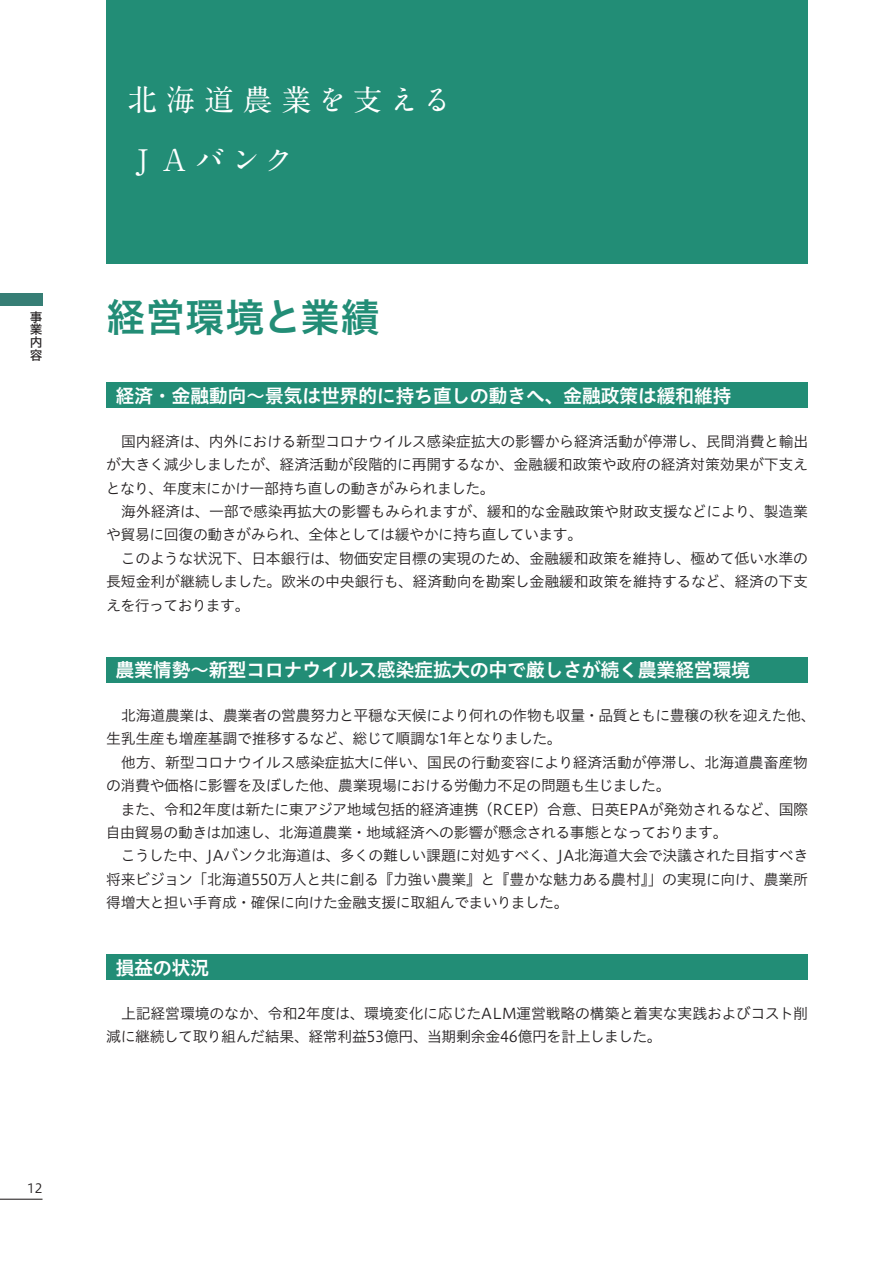
<style>
.page{position:relative;width:893px;height:1263px;background:#fff}
.page>*{position:absolute;margin:0;border:0;box-sizing:border-box;transform-origin:0 0}
.t1{font:39.3px "Hiragino UD Sans Std N W6";letter-spacing:.005em;color:#228d76}
.t2{font:700 29.7px/59.6px "A1 Mincho Std";letter-spacing:.205em;color:#fff}
.t3{font:19.2px "Hiragino UD Sans Std N W6";letter-spacing:-.025em;color:#fff}
.t4{font:14.85px/23.4px "Hiragino UD Sans Std N W3";letter-spacing:-.02em;color:#231f20}
.t5{font:12.75px/12.8px "Hiragino UD Sans Std N W5";color:#231f20;text-align:justify}
.t6{font:12.75px "Hiragino UD Sans Std N W3";color:#231f20}
</style>
<div class="page">
<div style="left:106px;top:0;width:702px;height:264px;background:#228d76"></div>
<div style="left:106px;top:383px;width:702px;height:25px;background:#228d76"></div>
<div style="left:106px;top:657px;width:702px;height:25px;background:#228d76"></div>
<div style="left:106px;top:955px;width:702px;height:25px;background:#228d76"></div>
<div style="left:0;top:293px;width:43px;height:13px;background:#367e75"></div>
<hr style="left:0;top:1199px;width:43px;height:1px;background:#231f20">
<p class="t5" style="left:30px;top:310px;width:14px">事業内容</p>
<p class="t6" style="left:27px;top:1179px;width:17px">12</p>
<p class="t2" style="left:128px;top:66px;width:326px">北海道農業を支える<br>ＪＡバンク</p>
<p class="t1" style="left:106px;top:287px;width:275px">経営環境と業績</p>
<p class="t3" style="left:115px;top:381px;width:618px">経済・金融動向〜景気は世界的に持ち直しの動きへ、金融政策は緩和維持</p>
<p class="t4" style="left:106px;top:429px;width:704px">　国内経済は、内外における新型コロナウイルス感染症拡大の影響から経済活動が停滞し、民間消費と輸出が大きく減少しましたが、経済活動が段階的に再開するなか、金融緩和政策や政府の経済対策効果が下支えとなり、年度末にかけ一部持ち直しの動きがみられました。<br>　海外経済は、一部で感染再拡大の影響もみられますが、緩和的な金融政策や財政支援などにより、製造業や貿易に回復の動きがみられ、全体としては緩やかに持ち直しています。<br>　このような状況下、日本銀行は、物価安定目標の実現のため、金融緩和政策を維持し、極めて低い水準の長短金利が継続しました。欧米の中央銀行も、経済動向を勘案し金融緩和政策を維持するなど、経済の下支えを行っております。</p>
<p class="t3" style="left:115px;top:655px;width:636px">農業情勢〜新型コロナウイルス感染症拡大の中で厳しさが続く農業経営環境</p>
<p class="t4" style="left:106px;top:703px;width:711px">　北海道農業は、農業者の営農努力と平穏な天候により何れの作物も収量・品質ともに豊穣の秋を迎えた他、生乳生産も増産基調で推移するなど、総じて順調な1年となりました。<br>　他方、新型コロナウイルス感染症拡大に伴い、国民の行動変容により経済活動が停滞し、北海道農畜産物の消費や価格に影響を及ぼした他、農業現場における労働力不足の問題も生じました。<br>　また、令和2年度は新たに東アジア地域包括的経済連携（RCEP）合意、日英EPAが発効されるなど、国際自由貿易の動きは加速し、北海道農業・地域経済への影響が懸念される事態となっております。<br>　こうした中、JAバンク北海道は、多くの難しい課題に対処すべく、JA北海道大会で決議された目指すべき将来ビジョン「北海道550万人と共に創る『力強い農業』と『豊かな魅力ある農村』」の実現に向け、農業所得増大と担い手育成・確保に向けた金融支援に取組んでまいりました。</p>
<p class="t3" style="left:115px;top:953px;width:95px">損益の状況</p>
<p class="t4" style="left:106px;top:1000px;width:703px">　上記経営環境のなか、令和2年度は、環境変化に応じたALM運営戦略の構築と着実な実践およびコスト削減に継続して取り組んだ結果、経常利益53億円、当期剰余金46億円を計上しました。</p>
</div>
